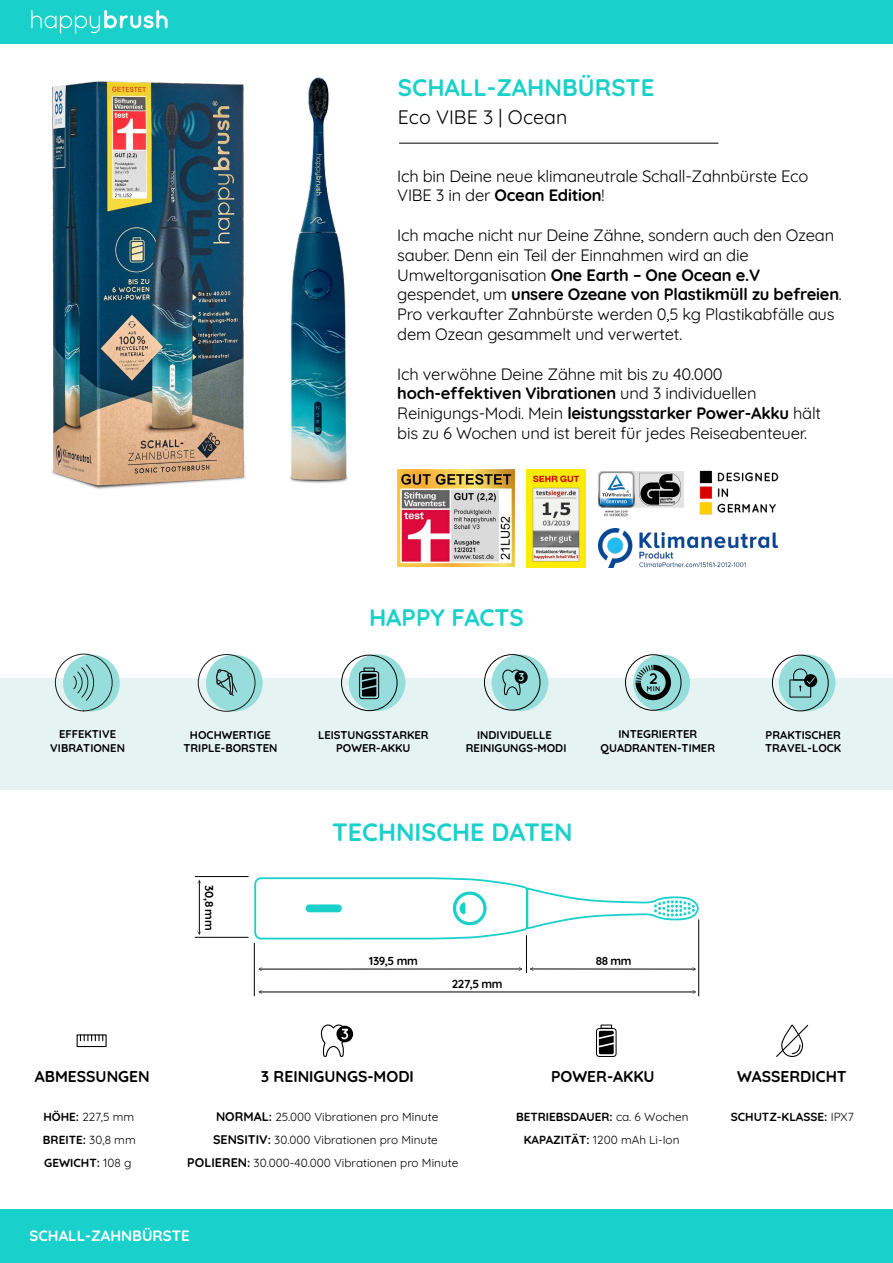
<style>
.page{position:relative;width:893px;height:1263px;background:#fff}
.page>*{position:absolute;margin:0;border:0;box-sizing:border-box;transform-origin:0 0}
.t1{font:700 25.05px "Quicksand";color:#1ad0ca}
.t2{font:700 24px "Quicksand";color:#1ad0ca}
.t3{font:19.5px "Quicksand";color:#000}
.t4{font:16.5px/19.8px "Quicksand";letter-spacing:-.015em;color:#000}
.t5{font:700 15.75px "Quicksand";color:#000}
.t6{font:700 15px "Quicksand";color:#fff}
.t7{font:11.7px "Quicksand";color:#000}
.t8{font:700 11.7px/23px "Quicksand";color:#000}
.t9{font:700 11.55px "Quicksand";letter-spacing:-.035em;color:#000}
.t10{font:700 11.25px/13px "Quicksand";color:#000;text-align:center}
.s1{font-weight:700}
.s2{font-weight:400}
.s3{font-weight:700;font-size:12.6px}
</style>
<div class="page">
<div style="left:0;top:0;width:893px;height:44px;background:#1ad0ca"></div>
<svg style="left:31px;top:10px;width:137px;height:13px"></svg>
<div style="left:0;top:1209px;width:893px;height:53px;background:#1ad0ca"></div>
<div style="left:0;top:678px;width:893px;height:111px;background:#e6f3f3"></div>
<hr style="left:399px;top:143px;width:319px;height:1px;background:#000">
<img style="left:526px;top:470px;width:59px;height:98px">
<img style="left:598px;top:471px;width:86px;height:46px">
<img style="left:598px;top:528px;width:180px;height:39px">
<img style="left:690px;top:470px;width:89px;height:70px">
<div style="left:492px;top:654px;width:56px;height:57px;background:#96dddc;border-radius:50%"></div>
<div style="left:349px;top:654px;width:56px;height:57px;background:#96dddc;border-radius:50%"></div>
<svg style="left:633px;top:654px;width:57px;height:57px"></svg>
<div style="left:206px;top:655px;width:57px;height:56px;background:#96dddc;border-radius:50%"></div>
<div style="left:63px;top:655px;width:57px;height:56px;background:#96dddc;border-radius:50%"></div>
<svg style="left:55px;top:653px;width:58px;height:59px"></svg>
<div style="left:198px;top:654px;width:57px;height:58px;border:1px solid #1d1d1b;border-radius:50%"></div>
<div style="left:779px;top:654px;width:56px;height:57px;background:#96dddc;border-radius:50%"></div>
<svg style="left:216px;top:669px;width:21px;height:28px"></svg>
<div style="left:341px;top:655px;width:56px;height:56px;border:1px solid #000;border-radius:50%"></div>
<div style="left:359px;top:671px;width:20px;height:28px;border:1px solid #000;border-radius:3px"></div>
<div style="left:364px;top:668px;width:11px;height:4px;border:1px solid #000"></div>
<svg style="left:362px;top:674px;width:14px;height:22px"></svg>
<div style="left:484px;top:654px;width:56px;height:56px;border:1px solid #000;border-radius:50%"></div>
<svg style="left:502px;top:669px;width:26px;height:26px"></svg>
<div style="left:625px;top:654px;width:56px;height:57px;border:1px solid #000;border-radius:50%"></div>
<svg style="left:636px;top:665px;width:36px;height:36px"></svg>
<div style="left:772px;top:655px;width:57px;height:56px;border:1px solid #000;border-radius:50%"></div>
<svg style="left:789px;top:668px;width:28px;height:29px"></svg>
<svg style="left:776px;top:1024px;width:33px;height:33px"></svg>
<hr style="left:254px;top:943px;width:1px;height:53px;background:#000">
<hr style="left:698px;top:920px;width:1px;height:76px;background:#000">
<hr style="left:526px;top:936px;width:1px;height:36px;background:#000">
<hr style="left:259px;top:969px;width:263px;height:1px;background:#000">
<hr style="left:531px;top:969px;width:164px;height:1px;background:#000">
<svg style="left:692px;top:967px;width:4px;height:4px"></svg>
<hr style="left:259px;top:992px;width:436px;height:1px;background:#000">
<svg style="left:692px;top:990px;width:4px;height:4px"></svg>
<hr style="left:195px;top:876px;width:53px;height:1px;background:#000">
<hr style="left:195px;top:937px;width:53px;height:1px;background:#000">
<hr style="left:199px;top:881px;width:1px;height:53px;background:#000">
<svg style="left:254px;top:877px;width:445px;height:62px"></svg>
<div style="left:596px;top:1028px;width:20px;height:29px;border:1px solid #000;border-radius:3px"></div>
<div style="left:601px;top:1024px;width:11px;height:5px;border:1px solid #000"></div>
<svg style="left:599px;top:1031px;width:15px;height:23px"></svg>
<svg style="left:320px;top:1024px;width:33px;height:33px"></svg>
<div style="left:77px;top:1034px;width:30px;height:13px;border:1px solid #000"></div>
<svg style="left:80px;top:1035px;width:23px;height:6px"></svg>
<img style="left:31px;top:23px;width:433px;height:512px">
<img style="left:398px;top:470px;width:117px;height:97px">
<h2 class="t2" style="left:398px;top:75px;width:258px">SCHALL-ZAHNBÜRSTE</h2>
<p class="t3" style="left:398px;top:108px;width:171px">Eco VIBE 3 | Ocean</p>
<p class="t4" style="left:397px;top:167px;width:413px">Ich bin Deine neue klimaneutrale Schall-Zahnbürste Eco<br>VIBE 3 in der <span class="s1">Ocean Edition</span>!</p>
<p class="t4" style="left:397px;top:226px;width:446px">Ich mache nicht nur Deine Zähne, sondern auch den Ozean sauber. Denn ein Teil der Einnahmen wird an die Umweltorganisation <span class="s1">One Earth – One Ocean e.V </span>gespendet, um <span class="s1">unsere Ozeane von Plastikmüll zu befreien</span>.<br>Pro verkaufter Zahnbürste werden 0,5 kg Plastikabfälle aus dem Ozean gesammelt und verwertet.</p>
<p class="t4" style="left:397px;top:365px;width:425px">Ich verwöhne Deine Zähne mit bis zu 40.000 <span class="s1">hoch-effektiven Vibrationen</span> und 3 individuellen Reinigungs-Modi. Mein <span class="s1">leistungsstarker Power-Akku</span> hält bis zu 6 Wochen und ist bereit für jedes Reiseabenteuer.</p>
<h2 class="t2" style="left:369px;top:605px;width:156px">HAPPY FACTS</h2>
<p class="t10" style="left:466px;top:728px;width:102px">INDIVIDUELLE<br>REINIGUNGS-MODI</p>
<p class="t10" style="left:601px;top:728px;width:116px;line-height:13.5px">INTEGRIERTER<br>QUADRANTEN-TIMER</p>
<p class="t10" style="left:50px;top:728px;width:76px;line-height:13.5px">EFFEKTIVE<br>VIBRATIONEN</p>
<p class="t10" style="left:183px;top:728px;width:95px">HOCHWERTIGE<br>TRIPLE-BORSTEN</p>
<p class="t10" style="left:765px;top:728px;width:78px;text-align:left">PRAKTISCHER<br>TRAVEL-LOCK</p>
<p class="t10" style="left:318px;top:728px;width:112px">LEISTUNGSSTARKER<br>POWER-AKKU</p>
<p class="t9" style="left:215px;top:885px;width:47px;rotate:90deg">30,8 mm</p>
<h1 class="t1" style="left:332px;top:819px;width:242px">TECHNISCHE DATEN</h1>
<p class="t9" style="left:369px;top:954px;width:50px">139,5 mm</p>
<p class="t9" style="left:452px;top:977px;width:52px">227,5 mm</p>
<p class="t9" style="left:596px;top:954px;width:37px">88 mm</p>
<p class="t5" style="left:35px;top:1068px;width:116px">ABMESSUNGEN</p>
<p class="t8" style="left:43px;top:1106px;width:94px">HÖHE: <span class="s2">227,5 mm<br></span>BREITE: <span class="s2">30,8 mm<br></span>GEWICHT: <span class="s2">108 g</span></p>
<p class="t7" style="left:216px;top:1112px;width:224px"><span class="s3">NORMAL</span><span class="s1">:</span> 25.000 Vibrationen pro Minute</p>
<p class="t5" style="left:261px;top:1068px;width:155px">3 REINIGUNGS-MODI</p>
<p class="t7" style="left:213px;top:1134px;width:226px"><span class="s3">SENSITIV</span><span class="s1">:</span> 30.000 Vibrationen pro Minute</p>
<p class="t7" style="left:187px;top:1158px;width:272px"><span class="s3">POLIEREN</span><span class="s1">:</span> 30.000-40.000 Vibrationen pro Minute</p>
<p class="t6" style="left:30px;top:1228px;width:162px">SCHALL-ZAHNBÜRSTE</p>
<p class="t5" style="left:551px;top:1068px;width:105px">POWER-AKKU</p>
<p class="t8" style="left:516px;top:1106px;width:174px;line-height:22.5px;text-align:center">BETRIEBSDAUER: <span class="s2">ca. 6 Wochen<br></span>KAPAZITÄT: <span class="s2">1200 mAh Li-Ion</span></p>
<p class="t5" style="left:737px;top:1068px;width:111px">WASSERDICHT</p>
<p class="t8" style="left:731px;top:1106px;width:124px">SCHUTZ-KLASSE: <span class="s2">IPX7</span></p>
</div>
